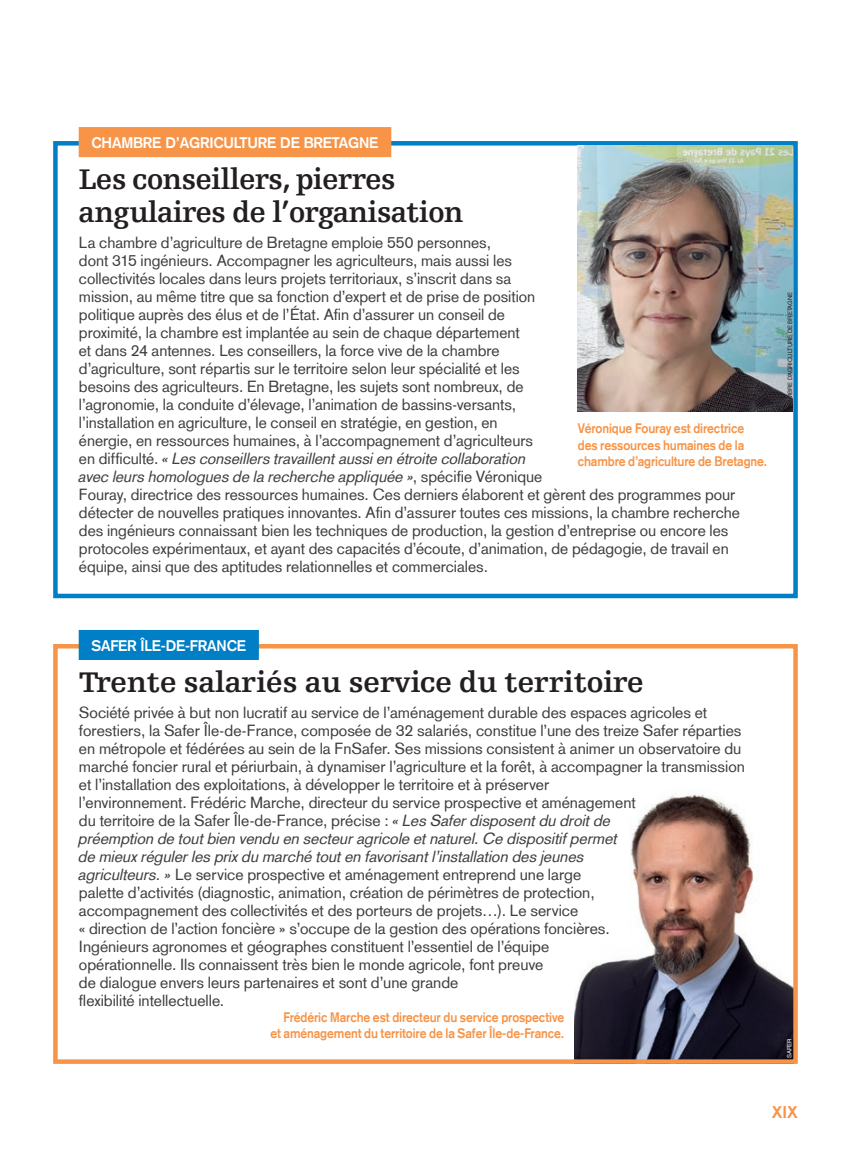
<style>
.page{position:relative;width:851px;height:1149px;background:#fff}
.page>*{position:absolute;margin:0;border:0;box-sizing:border-box;transform-origin:0 0}
.t1{font:700 30px/33px "Egyptienne FLT Std";letter-spacing:-.015em;color:#231f20}
.t2{font:700 16.5px "Basic Commercial LT Com";color:#f79447}
.t3{font:15.75px/18px "Basic Commercial LT Com";color:#3e3e3f}
.t4{font:700 15px "Basic Commercial LT Com";letter-spacing:-.01em;color:#fff}
.t5{font:700 13.5px/16.5px "Basic Commercial LT Com";letter-spacing:-.01em;color:#f79447;text-align:right;scale:.9 1}
.t6{font:6px "Helvetica LT Std";letter-spacing:-.005em;color:#231f20}
.t7{font:6px "Helvetica LT Std";letter-spacing:-.005em;color:#fff}
.s1{font-style:italic}
</style>
<div class="page">
<img style="left:574px;top:793px;width:218px;height:265px">
<div style="left:53px;top:643px;width:744px;height:420px;border:4px solid #f79447"></div>
<div style="left:79px;top:629px;width:180px;height:30px;background:#007fc6"></div>
<div style="left:53px;top:141px;width:744px;height:457px;border:4px solid #007fc6"></div>
<div style="left:79px;top:127px;width:312px;height:30px;background:#f79447"></div>
<img style="left:577px;top:145px;width:215px;height:266px">
<p class="t4" style="left:91px;top:134px;width:288px">CHAMBRE D’AGRICULTURE DE BRETAGNE</p>
<h1 class="t1" style="left:79px;top:163px;width:386px">Les conseillers, pierres angulaires de l’organisation</h1>
<p class="t3" style="left:79px;top:233px;width:662px">La chambre d’agriculture de Bretagne emploie 550 personnes,<br>dont 315 ingénieurs. Accompagner les agriculteurs, mais aussi les<br>collectivités locales dans leurs projets territoriaux, s’inscrit dans sa<br>mission, au même titre que sa fonction d’expert et de prise de position<br>politique auprès des élus et de l’État. Afin d’assurer un conseil de<br>proximité, la chambre est implantée au sein de chaque département<br>et dans 24 antennes. Les conseillers, la force vive de la chambre<br>d’agriculture, sont répartis sur le territoire selon leur spécialité et les<br>besoins des agriculteurs. En Bretagne, les sujets sont nombreux, de<br>l’agronomie, la conduite d’élevage, l’animation de bassins-versants,<br>l’installation en agriculture, le conseil en stratégie, en gestion, en<br>énergie, en ressources humaines, à l’accompagnement d’agriculteurs<br>en difficulté. <span class="s1">« Les conseillers travaillent aussi en étroite collaboration<br>avec leurs homologues de la recherche appliquée »</span>, spécifie Véronique<br>Fouray, directrice des ressources humaines. Ces derniers élaborent et gèrent des programmes pour détecter de nouvelles pratiques innovantes. Afin d’assurer toutes ces missions, la chambre recherche des ingénieurs connaissant bien les techniques de production, la gestion d’entreprise ou encore les protocoles expérimentaux, et ayant des capacités d’écoute, d’animation, de pédagogie, de travail en équipe, ainsi que des aptitudes relationnelles et commerciales.</p>
<p class="t5" style="left:577px;top:420px;width:212px;text-align:left">Véronique Fouray est directrice des ressources humaines de la chambre d’agriculture de Bretagne.</p>
<p class="t6" style="left:786px;top:411px;width:121px;rotate:-90deg">CHAMBRE D’AGRICULTURE DE BRETAGNE</p>
<p class="t4" style="left:91px;top:637px;width:156px">SAFER ÎLE-DE-FRANCE</p>
<h1 class="t1" style="left:79px;top:665px;width:566px">Trente salariés au service du territoire</h1>
<p class="t3" style="left:79px;top:703px;width:667px">Société privée à but non lucratif au service de l’aménagement durable des espaces agricoles et forestiers, la Safer Île-de-France, composée de 32 salariés, constitue l’une des treize Safer réparties en métropole et fédérées au sein de la FnSafer. Ses missions consistent à animer un observatoire du marché foncier rural et périurbain, à dynamiser l’agriculture et la forêt, à accompagner la transmission et l’installation des exploitations, à développer le territoire et à préserver<br>l’environnement. Frédéric Marche, directeur du service prospective et aménagement<br>du territoire de la Safer Île-de-France, précise : <span class="s1">« Les Safer disposent du droit de<br>préemption de tout bien vendu en secteur agricole et naturel. Ce dispositif permet<br>de mieux réguler les prix du marché tout en favorisant l’installation des jeunes<br>agriculteurs. »</span> Le service prospective et aménagement entreprend une large<br>palette d’activités (diagnostic, animation, création de périmètres de protection,<br>accompagnement des collectivités et des porteurs de projets…). Le service<br>« direction de l’action foncière » s’occupe de la gestion des opérations foncières.<br>Ingénieurs agronomes et géographes constituent l’essentiel de l’équipe<br>opérationnelle. Ils connaissent très bien le monde agricole, font preuve<br>de dialogue envers leurs partenaires et sont d’une grande<br>flexibilité intellectuelle.</p>
<p class="t5" style="left:270px;top:1008px;width:328px">Frédéric Marche est directeur du service prospective et aménagement du territoire de la Safer Île-de-France.</p>
<p class="t7" style="left:785px;top:1057px;width:21px;rotate:-90deg">SAFER</p>
<p class="t2" style="left:771px;top:1102px;width:27px">XIX</p>
</div>
